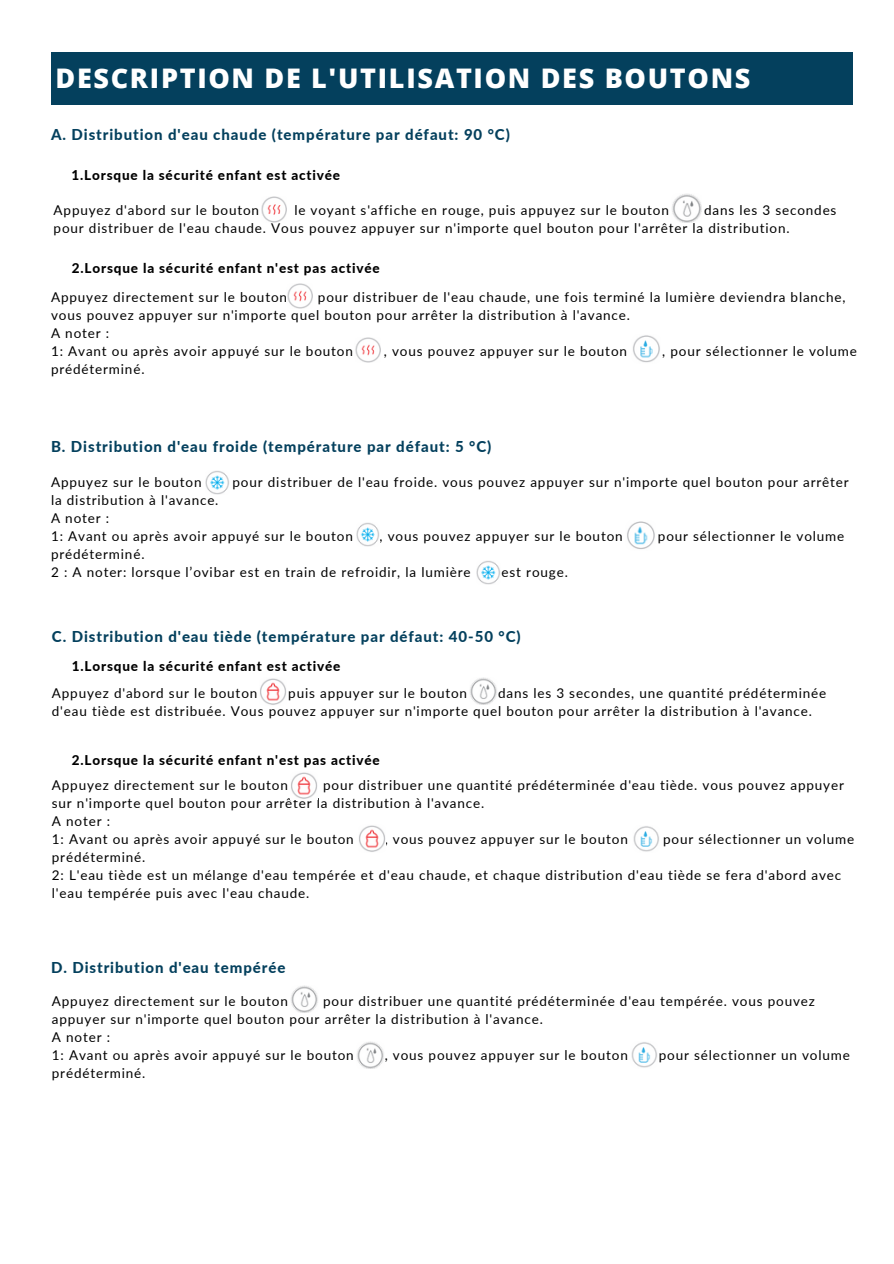
<style>
.page{position:relative;width:894px;height:1264px;background:#fff}
.page>*{position:absolute;margin:0;border:0;box-sizing:border-box;transform-origin:0 0}
.t1{font:800 27px "Open Sans";letter-spacing:.065em;color:#fff}
.t2{font:800 15px "Lato";letter-spacing:.06em;color:#04405d}
.t3{font:13.5px/18px "Lato";letter-spacing:.06em;color:#000}
.t4{font:800 13.5px "Lato";letter-spacing:.06em;color:#000}
</style>
<div class="page">
<div style="left:51px;top:52px;width:801px;height:53px;background:#04405d"></div>
<img style="left:633px;top:335px;width:27px;height:28px">
<img style="left:287px;top:283px;width:26px;height:26px">
<img style="left:355px;top:337px;width:25px;height:26px">
<img style="left:261px;top:196px;width:26px;height:26px">
<img style="left:672px;top:194px;width:29px;height:28px">
<img style="left:627px;top:521px;width:28px;height:28px">
<img style="left:356px;top:523px;width:23px;height:23px">
<img style="left:206px;top:471px;width:23px;height:23px">
<img style="left:476px;top:561px;width:24px;height:23px">
<img style="left:470px;top:677px;width:27px;height:27px">
<img style="left:260px;top:678px;width:26px;height:27px">
<img style="left:633px;top:826px;width:26px;height:26px">
<img style="left:291px;top:772px;width:26px;height:27px">
<img style="left:359px;top:825px;width:26px;height:27px">
<img style="left:291px;top:985px;width:27px;height:27px">
<img style="left:357px;top:1041px;width:27px;height:27px">
<img style="left:631px;top:1042px;width:26px;height:26px">
<h1 class="t1" style="left:55px;top:60px;width:696px">DESCRIPTION DE L'UTILISATION DES BOUTONS</h1>
<h2 class="t2" style="left:51px;top:125px;width:460px">A. Distribution d'eau chaude (température par défaut: 90 °C)</h2>
<p class="t4" style="left:72px;top:166px;width:270px">1.Lorsque la sécurité enfant est activée</p>
<p class="t3" style="left:54px;top:201px;width:207px">Appuyez d'abord sur le bouton</p>
<p class="t3" style="left:294px;top:201px;width:376px">le voyant s'affiche en rouge, puis appuyez sur le bouton</p>
<p class="t3" style="left:54px;top:201px;width:784px;text-indent:650px">dans les 3 secondes pour distribuer de l'eau chaude. Vous pouvez appuyer sur n'importe quel bouton pour l'arrêter la distribution.</p>
<p class="t4" style="left:72px;top:260px;width:309px">2.Lorsque la sécurité enfant n'est pas activée</p>
<h2 class="t3" style="left:51px;top:288px;width:237px">Appuyez directement sur le bouton</h2>
<h2 class="t3" style="left:51px;top:288px;width:795px;text-indent:267px">pour distribuer de l'eau chaude, une fois terminé la lumière deviendra blanche, vous pouvez appuyer sur n'importe quel bouton pour arrêter la distribution à l'avance.</h2>
<h3 class="t3" style="left:51px;top:324px;width:60px">A noter :</h3>
<p class="t3" style="left:51px;top:342px;width:303px">1: Avant ou après avoir appuyé sur le bouton</p>
<p class="t3" style="left:384px;top:342px;width:244px">, vous pouvez appuyer sur le bouton</p>
<p class="t3" style="left:662px;top:342px;width:196px">, pour sélectionner le volume</p>
<p class="t3" style="left:51px;top:360px;width:95px">prédéterminé.</p>
<p class="t2" style="left:51px;top:437px;width:442px">B. Distribution d'eau froide (température par défaut: 5 °C)</p>
<p class="t3" style="left:51px;top:473px;width:152px">Appuyez sur le bouton</p>
<p class="t3" style="left:232px;top:473px;width:617px">pour distribuer de l'eau froide. vous pouvez appuyer sur n'importe quel bouton pour arrêter</p>
<p class="t3" style="left:51px;top:491px;width:169px">la distribution à l'avance.</p>
<p class="t3" style="left:51px;top:509px;width:60px">A noter :</p>
<h2 class="t3" style="left:51px;top:527px;width:303px">1: Avant ou après avoir appuyé sur le bouton</h2>
<h2 class="t3" style="left:379px;top:527px;width:244px">, vous pouvez appuyer sur le bouton</h2>
<h2 class="t3" style="left:657px;top:527px;width:188px">pour sélectionner le volume</h2>
<h2 class="t3" style="left:51px;top:545px;width:95px">prédéterminé.</h2>
<p class="t3" style="left:51px;top:563px;width:421px">2 : A noter: lorsque l’ovibar est en train de refroidir, la lumière</p>
<p class="t3" style="left:501px;top:563px;width:68px">est rouge.</p>
<p class="t2" style="left:52px;top:627px;width:470px">C. Distribution d'eau tiède (température par défaut: 40-50 °C)</p>
<p class="t4" style="left:72px;top:658px;width:270px">1.Lorsque la sécurité enfant est activée</p>
<p class="t3" style="left:52px;top:683px;width:207px">Appuyez d'abord sur le bouton</p>
<p class="t3" style="left:288px;top:683px;width:180px">puis appuyer sur le bouton</p>
<p class="t3" style="left:52px;top:683px;width:775px;text-indent:446px">dans les 3 secondes, une quantité prédéterminée d'eau tiède est distribuée. Vous pouvez appuyer sur n'importe quel bouton pour arrêter la distribution à l'avance.</p>
<p class="t4" style="left:72px;top:751px;width:309px">2.Lorsque la sécurité enfant n'est pas activée</p>
<h2 class="t3" style="left:52px;top:776px;width:237px">Appuyez directement sur le bouton</h2>
<h2 class="t3" style="left:52px;top:776px;width:793px;text-indent:271px">pour distribuer une quantité prédéterminée d'eau tiède. vous pouvez appuyer sur n'importe quel bouton pour arrêter la distribution à l'avance.</h2>
<h3 class="t3" style="left:52px;top:812px;width:60px">A noter :</h3>
<p class="t3" style="left:52px;top:830px;width:303px">1: Avant ou après avoir appuyé sur le bouton</p>
<p class="t3" style="left:384px;top:830px;width:244px">, vous pouvez appuyer sur le bouton</p>
<p class="t3" style="left:663px;top:830px;width:192px">pour sélectionner un volume</p>
<p class="t3" style="left:52px;top:848px;width:95px">prédéterminé.</p>
<p class="t3" style="left:52px;top:866px;width:790px">2: L'eau tiède est un mélange d'eau tempérée et d'eau chaude, et chaque distribution d'eau tiède se fera d'abord avec l'eau tempérée puis avec l'eau chaude.</p>
<p class="t2" style="left:51px;top:957px;width:236px">D. Distribution d'eau tempérée</p>
<h3 class="t3" style="left:52px;top:991px;width:237px">Appuyez directement sur le bouton</h3>
<h3 class="t3" style="left:52px;top:991px;width:764px;text-indent:271px">pour distribuer une quantité prédéterminée d'eau tempérée. vous pouvez appuyer sur n'importe quel bouton pour arrêter la distribution à l'avance.</h3>
<p class="t3" style="left:52px;top:1027px;width:60px">A noter :</p>
<p class="t3" style="left:52px;top:1045px;width:303px">1: Avant ou après avoir appuyé sur le bouton</p>
<p class="t3" style="left:384px;top:1045px;width:244px">, vous pouvez appuyer sur le bouton</p>
<p class="t3" style="left:658px;top:1045px;width:192px">pour sélectionner un volume</p>
<p class="t3" style="left:52px;top:1063px;width:95px">prédéterminé.</p>
</div>
